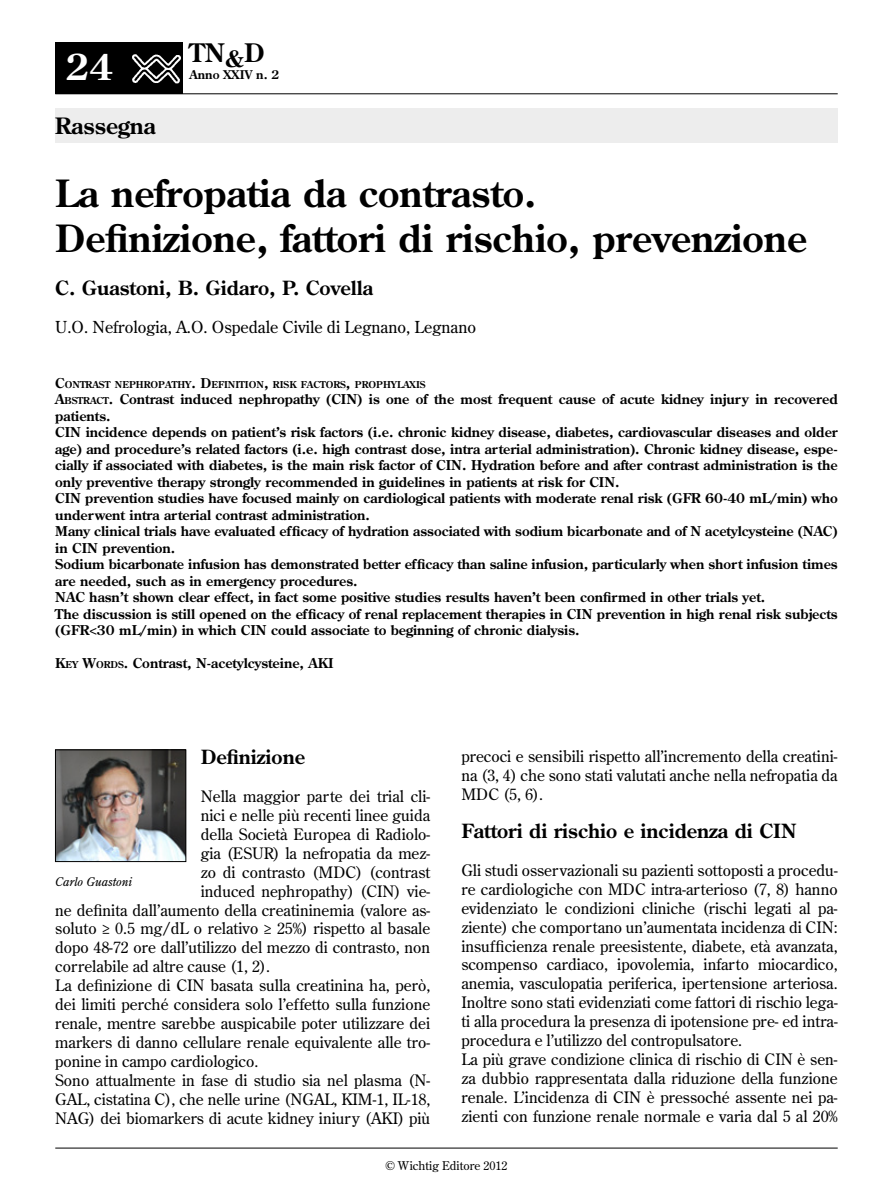
<style>
.page{position:relative;width:893px;height:1191px;background:#fff}
.page>*{position:absolute;margin:0;border:0;box-sizing:border-box;transform-origin:0 0}
.t1{font:700 37.5px/45px "Century Old Style Std";color:#000}
.t2{font:700 36px "Century Old Style Std";color:#fff}
.t3{font:700 25.5px "Century Old Style Std";color:#000}
.t4{font:700 22.5px "Century Old Style Std";color:#000}
.t5{font:700 19.5px "Century Old Style Std";color:#000}
.t6{font:16.5px "Century Old Style Std";color:#000}
.t7{font:15.75px/18.9px "Century Old Style Std";color:#000;text-align:justify}
.t8{font:700 13.5px/16.5px "Century Old Style Std";color:#000}
.t9{font:12px "Century Old Style Std";color:#000}
.t10{font:italic 12px "Century Old Style Std";color:#000}
.t11{font:700 12px "Century Old Style Std";color:#000}
.t12{font:700 9.45px "Century Old Style Std";color:#000}
.s1{font-size:13.5px}
.s2{font-style:inherit}
.s3{font-size:9.45px}
</style>
<div class="page">
<hr style="left:55px;top:93px;width:783px;height:1px;background:#000">
<div style="left:55px;top:43px;width:128px;height:51px;background:#000"></div>
<img style="left:132px;top:54px;width:49px;height:30px">
<hr style="left:55px;top:1147px;width:783px;height:1px;background:#000">
<div style="left:55px;top:108px;width:783px;height:34px;background:#ededed"></div>
<img style="left:57px;top:751px;width:127px;height:108px">
<div style="left:55px;top:749px;width:131px;height:112px;border:1px solid #000"></div>
<h2 class="t2" style="left:66px;top:44px;width:49px">24</h2>
<h3 class="t3" style="left:190px;top:36px;width:76px">TN<sub>&amp;</sub>D</h3>
<p class="t11" style="left:190px;top:67px;width:91px">Anno XXIV n. 2</p>
<h3 class="t4" style="left:55px;top:111px;width:102px">Rassegna</h3>
<h1 class="t1" style="left:55px;top:170px;width:753px">La nefropatia da contrasto.<br>Definizione, fattori di rischio, prevenzione</h1>
<p class="t5" style="left:55px;top:275px;width:319px">C. Guastoni, B. Gidaro, P. Covella</p>
<p class="t6" style="left:55px;top:317px;width:422px">U.O. Nefrologia, A.O. Ospedale Civile di Legnano, Legnano</p>
<p class="t12" style="left:55px;top:378px;width:372px"><span class="s1">C</span>ONTRAST NEPHROPATHY<span class="s1">. D</span>EFINITION<span class="s1">,</span> RISK FACTORS<span class="s1">,</span> PROPHYLAXIS</p>
<p class="t8" style="left:55px;top:391px;width:784px"><span class="s2">A</span><span class="s3">BSTRACT</span><span class="s2">.</span> Contrast induced nephropathy (CIN) is one of the most frequent cause of acute kidney injury in recovered patients.<br>CIN incidence depends on patient’s risk factors (i.e. chronic kidney disease, diabetes, cardiovascular diseases and older age) and procedure’s related factors (i.e. high contrast dose, intra arterial administration). Chronic kidney disease, espe&shy;cially if associated with diabetes, is the main risk factor of CIN. Hydration before and after contrast administration is the only preventive therapy strongly recommended in guidelines in patients at risk for CIN.<br>CIN prevention studies have focused mainly on cardiological patients with moderate renal risk (GFR 60-40 mL/min) who underwent intra arterial contrast administration.<br>Many clinical trials have evaluated efficacy of hydration associated with sodium bicarbonate and of N acetylcysteine (NAC) in CIN prevention.<br>Sodium bicarbonate infusion has demonstrated better efficacy than saline infusion, particularly when short infusion times are needed, such as in emergency procedures.<br>NAC hasn’t shown clear effect, in fact some positive studies results haven’t been confirmed in other trials yet.<br>The discussion is still opened on the efficacy of renal replacement therapies in CIN prevention in high renal risk subjects (GFR&lt;30 mL/min) in which CIN could associate to beginning of chronic dialysis.</p>
<p class="t8" style="left:55px;top:655px;width:280px"><span class="s2">K</span><span class="s3">EY</span> <span class="s2">W</span><span class="s3">ORDS</span><span class="s2">.</span> Contrast, N-acetylcysteine, AKI</p>
<p class="t5" style="left:201px;top:744px;width:106px">Definizione</p>
<p class="t7" style="left:201px;top:786px;width:231px">Nella maggior parte dei trial cli-</p>
<p class="t7" style="left:201px;top:805px;width:231px">nici e nelle più recenti linee guida</p>
<p class="t7" style="left:201px;top:824px;width:231px">della Società Europea di Radiolo-</p>
<p class="t7" style="left:201px;top:843px;width:231px">gia (ESUR) la nefropatia da mez-</p>
<p class="t7" style="left:201px;top:862px;width:231px">zo di contrasto (MDC) (contrast</p>
<p class="t7" style="left:201px;top:881px;width:231px">induced nephropathy) (CIN) vie-</p>
<p class="t7" style="left:55px;top:900px;width:377px">ne definita dall’aumento della creatininemia (valore as-</p>
<p class="t7" style="left:55px;top:919px;width:377px">soluto ≥ 0.5 mg/dL o relativo ≥ 25%) rispetto al basale</p>
<p class="t7" style="left:55px;top:938px;width:376px">dopo 48-72 ore dall’utilizzo del mezzo di contrasto, non</p>
<p class="t7" style="left:55px;top:957px;width:216px">correlabile ad altre cause (1, 2).</p>
<p class="t7" style="left:55px;top:975px;width:377px">La definizione di CIN basata sulla creatinina ha, però,</p>
<p class="t7" style="left:55px;top:994px;width:377px">dei limiti perché considera solo l’effetto sulla funzione</p>
<p class="t7" style="left:55px;top:1013px;width:377px">renale, mentre sarebbe auspicabile poter utilizzare dei</p>
<p class="t7" style="left:55px;top:1032px;width:376px">markers di danno cellulare renale equivalente alle tro-</p>
<p class="t7" style="left:55px;top:1051px;width:205px">ponine in campo cardiologico.</p>
<p class="t7" style="left:55px;top:1070px;width:376px">Sono attualmente in fase di studio sia nel plasma (N-</p>
<p class="t7" style="left:55px;top:1089px;width:377px">GAL, cistatina C), che nelle urine (NGAL, KIM-1, IL-18,</p>
<p class="t7" style="left:55px;top:1108px;width:377px">NAG) dei biomarkers di acute kidney iniury (AKI) più</p>
<p class="t10" style="left:55px;top:874px;width:79px">Carlo Guastoni</p>
<p class="t7" style="left:461px;top:747px;width:378px">precoci e sensibili rispetto all’incremento della creatini&shy;na (3, 4) che sono stati valutati anche nella nefropatia da MDC (5, 6).</p>
<p class="t5" style="left:461px;top:818px;width:337px">Fattori di rischio e incidenza di CIN</p>
<p class="t7" style="left:461px;top:860px;width:378px;text-align:left">Gli studi osservazionali su pazienti sottoposti a procedu&shy;re cardiologiche con MDC intra-arterioso (7, 8) hanno evidenziato le condizioni cliniche (rischi legati al pa&shy;ziente) che comportano un’aumentata incidenza di CIN: insufficienza renale preesistente, diabete, età avanzata, scompenso cardiaco, ipovolemia, infarto miocardico, anemia, vasculopatia periferica, ipertensione arteriosa.<br>Inoltre sono stati evidenziati come fattori di rischio lega&shy;ti alla procedura la presenza di ipotensione pre- ed intra&shy;procedura e l’utilizzo del contropulsatore.<br>La più grave condizione clinica di rischio di CIN è sen&shy;za dubbio rappresentata dalla riduzione della funzione renale. L’incidenza di CIN è pressoché assente nei pa&shy;zienti con funzione renale normale e varia dal 5 al 20%</p>
<p class="t9" style="left:385px;top:1158px;width:124px">© Wichtig Editore 2012</p>
</div>
